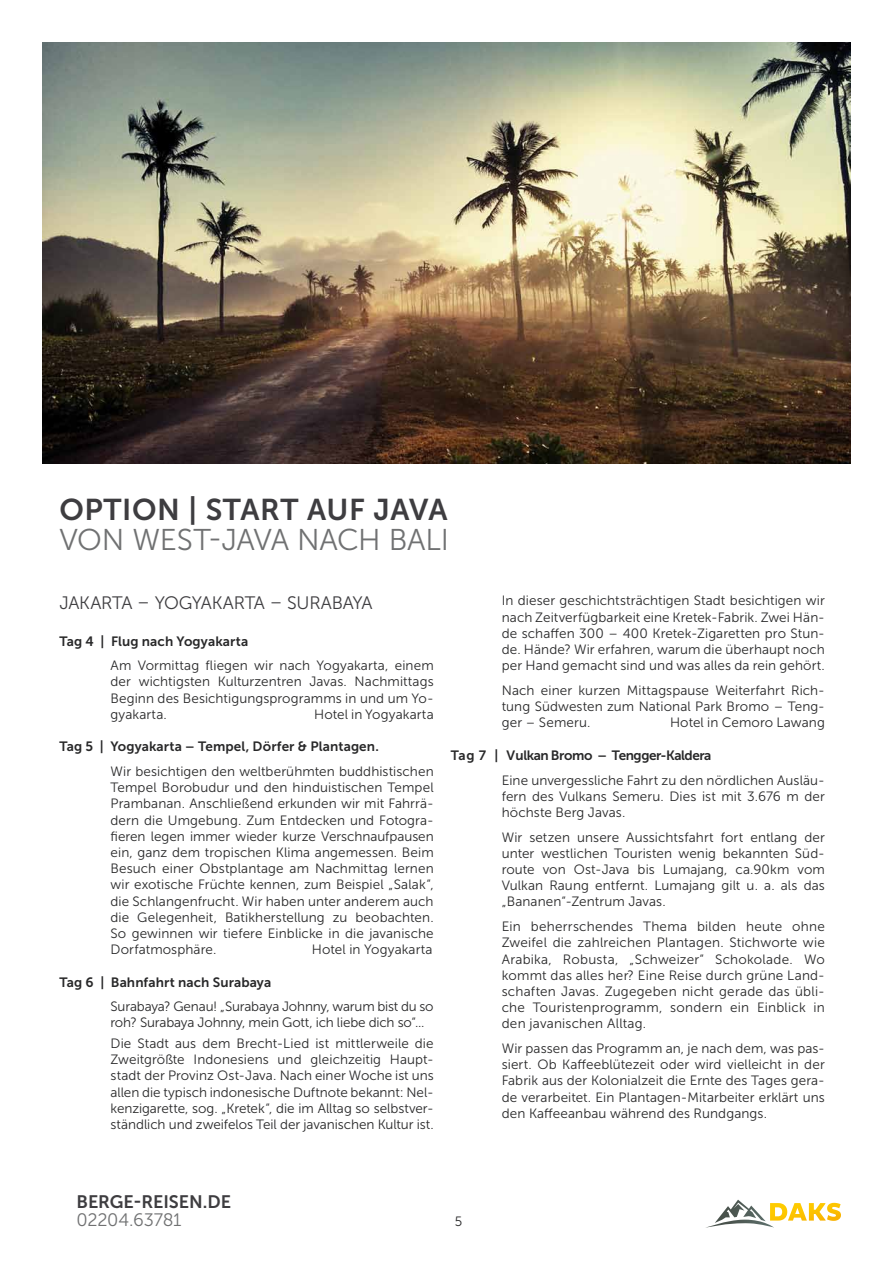
<style>
.page{position:relative;width:893px;height:1263px;background:#fff}
.page>*{position:absolute;margin:0;border:0;box-sizing:border-box;transform-origin:0 0}
.t1{font:30px "Museo Sans 300";letter-spacing:-.02em;color:#707172}
.t2{font:30px "Museo Sans 700";letter-spacing:.02em;color:#3e3d40}
.t3{font:18px "Museo Sans 300";letter-spacing:-.045em;color:#3e3d40}
.t4{font:18px "Museo Sans 700";letter-spacing:-.005em;color:#3e3d40}
.t5{font:18px "Museo Sans 300";letter-spacing:-.015em;color:#707172}
.t6{font:13.5px/16.2px "Museo Sans 300";letter-spacing:.005em;color:#282829;text-align:justify}
.t7{font:13.5px "Museo Sans 700";color:#282829}
.t8{font:13.5px "Museo Sans 700";letter-spacing:-.035em;color:#282829}
</style>
<div class="page">
<svg style="left:706px;top:1199px;width:135px;height:29px"></svg>
<img style="left:43px;top:43px;width:807px;height:420px">
<h1 class="t2" style="left:60px;top:493px;width:389px">Opti on | Start auf Java</h1>
<h1 class="t1" style="left:60px;top:523px;width:22px">Von</h1>
<h1 class="t1" style="left:132px;top:523px;width:289px">West-Java nach Bali</h1>
<h2 class="t3" style="left:60px;top:593px;width:21px">Jakar</h2>
<h2 class="t3" style="left:112px;top:593px;width:65px">ta – Yogyakar</h2>
<h2 class="t3" style="left:245px;top:593px;width:76px">ta – Surabaya</h2>
<p class="t7" style="left:60px;top:633px;width:190px">Tag 4 | Flug nach Yogyakarta</p>
<p class="t6" style="left:111px;top:657px;width:325px">Am Vormittag fliegen wir nach Yogyakarta, einem der wichtigsten Kulturzentren Javas. Nachmittags Beginn des Besichtigungsprogramms in und um Yo&shy;gyakarta.</p>
<p class="t6" style="left:314px;top:706px;width:121px">H otel in Yogyakarta</p>
<p class="t7" style="left:60px;top:739px;width:321px">Tag 5 | Yogyakarta – Tempel, Dörfer &amp; Plantagen.</p>
<p class="t6" style="left:111px;top:763px;width:325px">Wir besichtigen den weltberühmten buddhistischen Tempel Borobudur und den hinduistischen Tempel Prambanan. Anschließend erkunden wir mit Fahrrä&shy;dern die U mgebung. Zum Entdecken und Fotogra&shy;fieren legen immer wieder kurze Verschnaufpausen ein, ganz dem tropischen Klima angemessen. Beim Besuch einer Obstplantage am Nachmittag lernen wir exotische Früchte kennen, zum Beispiel „Salak“, die Schlangenfrucht. Wir haben unter anderem auch die Gelegenheit, Batikherstellung zu beobachten.<br>So gewinnen wir tiefere Einblicke in die javanische Dorfatmosphäre.</p>
<p class="t6" style="left:312px;top:941px;width:122px">H otel in Yogyakarta</p>
<p class="t7" style="left:60px;top:974px;width:213px">Tag 6 | Bahnfahrt nach Surabaya</p>
<p class="t6" style="left:111px;top:999px;width:325px">Surabaya? Genau! „Surabaya Johnny, warum bist du so roh? Surabaya Johnny, mein Gott, ich liebe dich so“...</p>
<p class="t6" style="left:111px;top:1035px;width:325px">D ie Stadt aus dem Brecht-Lied ist mittlerweile die Zweitgrößte Indonesiens und gleichzeitig Haupt&shy;stadt der Provinz Ost-Java. Nach einer Woche ist uns allen die typisch indonesische Duftnote bekannt: Nel&shy;kenzigarette, sog. „Kretek“, die im Alltag so selbstver&shy;ständlich und zweifelos Teil der javanischen Kultur ist.</p>
<p class="t6" style="left:502px;top:593px;width:325px">In dieser geschichtsträchtigen Stadt besichtigen wir nach Zeitverfügbarkeit eine Kretek-Fabrik. Zwei H än&shy;de schaffen 300 – 400 Kretek-Zigaretten pro Stun&shy;de. Hände? Wir erfahren, warum die überhaupt noch per Hand gemacht sind und was alles da rein gehört.</p>
<p class="t6" style="left:502px;top:682px;width:325px">Nach einer kurzen M ittagspause Weiterfahrt Rich&shy;tung Südwesten zum National Park Bromo – Teng&shy;ger – Semeru.</p>
<p class="t6" style="left:670px;top:715px;width:156px">Hotel in Cemoro Lawang</p>
<p class="t8" style="left:451px;top:748px;width:262px">Tag 7 | Vulkan Bromo – Tengger-Kaldera</p>
<p class="t6" style="left:502px;top:772px;width:325px">Eine unvergessliche Fahrt zu den nördlichen Ausläu&shy;fern des Vulkans Semeru. Dies ist mit 3.676 m der höchste Berg Javas.</p>
<p class="t6" style="left:502px;top:829px;width:325px">Wir setzen unsere Aussichtsfahrt fort entlang der unter westlichen Touristen wenig bekannten Süd&shy;route von Ost-Java bis Lumajang, ca.90km vom Vulkan Raung entfernt. Lumajang gilt u. a. als das „Bananen“-Zentrum Javas.</p>
<p class="t6" style="left:502px;top:918px;width:325px">Ein beherrschendes Thema bilden heute ohne Zweifel die zahlreichen Plantagen. Stichworte wie Arabika, Robusta, „Schweizer“ Schokolade. Wo kommt das alles her? Eine Reise durch grüne Land&shy;schaften Javas. Zugegeben nicht gerade das übli&shy;che Touristenprogramm, sondern ein Einblick in den javanischen Alltag.</p>
<p class="t6" style="left:502px;top:1040px;width:325px">Wir passen das Programm an, je nach dem, was pas&shy;siert. Ob Kaffeeblütezeit oder wird vielleicht in der Fabrik aus der Kolonialzeit die Ernte des Tages gera&shy;de verarbeitet. Ein Plantagen-M itarbeiter erklärt uns den Kaffeeanbau während des Rundgangs.</p>
<h2 class="t4" style="left:77px;top:1192px;width:104px">BERGE-REISEN</h2>
<h2 class="t4" style="left:203px;top:1192px;width:30px">.de</h2>
<h2 class="t5" style="left:77px;top:1210px;width:107px">02204.63781</h2>
<p class="t6" style="left:455px;top:1214px;width:9px">5</p>
</div>
